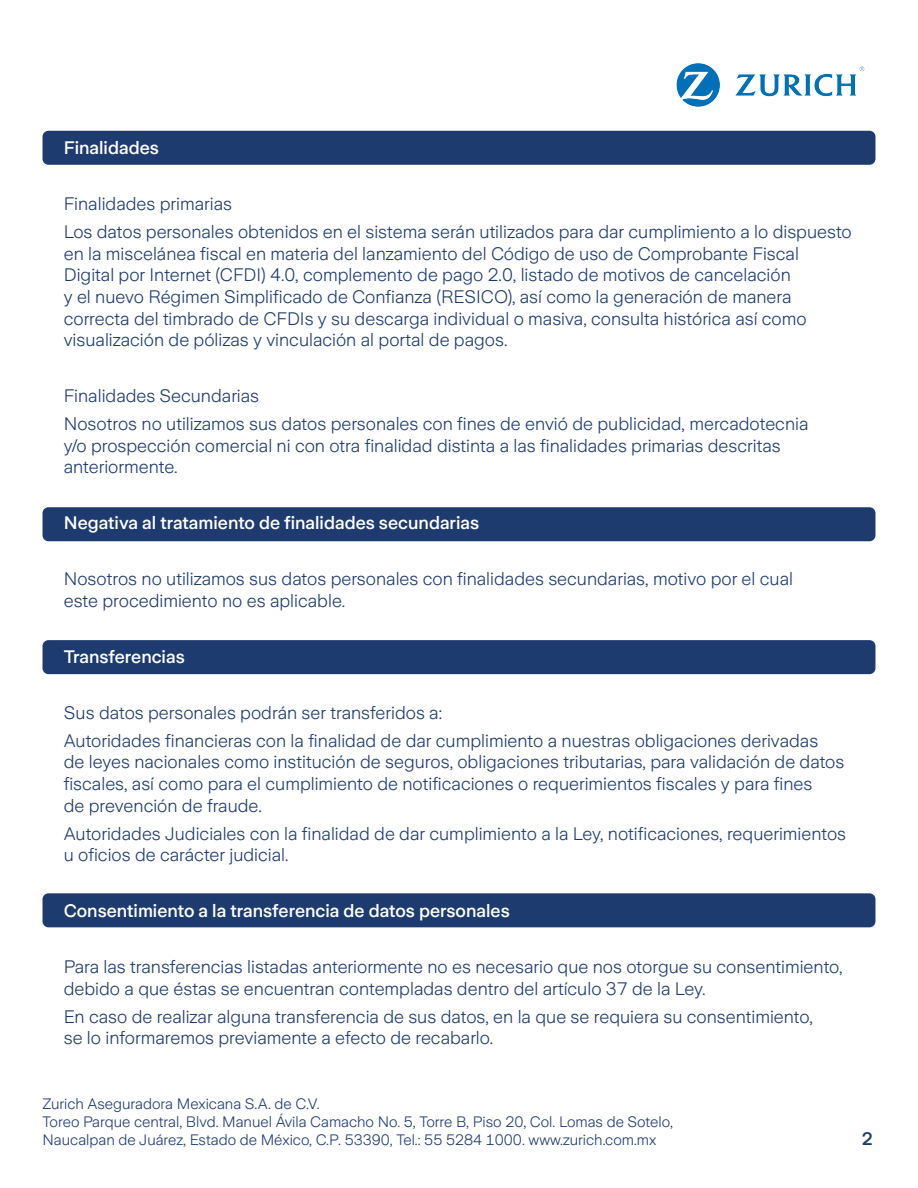
<style>
.page{position:relative;width:918px;height:1188px;background:#fff}
.page>*{position:absolute;margin:0;border:0;box-sizing:border-box;transform-origin:0 0}
.Texto{font:300 18px/21.6px "Zurich Sans";color:#1d3b6f}
.Texto-2{font:500 18px "Zurich Sans";color:#fff}
.t1{font:500 18px "Zurich Sans";color:#1d3b6f}
.t2{font:300 15px/18px "Zurich Sans";color:#1d3b6f}
</style>
<div class="page">
<img style="left:676px;top:63px;width:189px;height:44px">
<div style="left:43px;top:131px;width:832px;height:34px;background:#1d3b6f;border-radius:6px"></div>
<div style="left:43px;top:507px;width:832px;height:34px;background:#1d3b6f;border-radius:6px"></div>
<div style="left:43px;top:640px;width:832px;height:34px;background:#1d3b6f;border-radius:6px"></div>
<div style="left:43px;top:893px;width:832px;height:34px;background:#1d3b6f;border-radius:6px"></div>
<p class="Texto-2" style="left:64px;top:138px;width:97px">Finalidades</p>
<p class="Texto" style="left:64px;top:194px;width:170px">Finalidades primarias</p>
<p class="Texto" style="left:64px;top:221px;width:790px">Los datos personales obtenidos en el sistema serán utilizados para dar cumplimiento a lo dispuesto en la miscelánea fiscal en materia del lanzamiento del Código de uso de Comprobante Fiscal Digital por Internet (CFDI) 4.0, complemento de pago 2.0, listado de motivos de cancelación<br>y el nuevo Régimen Simplificado de Confianza (RESICO), así como la generación de manera correcta del timbrado de CFDIs y su descarga individual o masiva, consulta histórica así como visualización de pólizas y vinculación al portal de pagos.</p>
<p class="Texto" style="left:64px;top:385px;width:197px">Finalidades Secundarias</p>
<p class="Texto" style="left:64px;top:413px;width:746px">Nosotros no utilizamos sus datos personales con fines de envió de publicidad, mercadotecnia y/o prospección comercial ni con otra finalidad distinta a las finalidades primarias descritas anteriormente.</p>
<p class="Texto-2" style="left:64px;top:513px;width:417px">Negativa al tratamiento de finalidades secundarias</p>
<p class="Texto" style="left:64px;top:569px;width:731px">Nosotros no utilizamos sus datos personales con finalidades secundarias, motivo por el cual este procedimiento no es aplicable.</p>
<p class="Texto-2" style="left:64px;top:647px;width:123px">Transferencias</p>
<p class="Texto" style="left:64px;top:702px;width:380px">Sus datos personales podrán ser transferidos a:</p>
<p class="Texto" style="left:64px;top:730px;width:782px">Autoridades financieras con la finalidad de dar cumplimiento a nuestras obligaciones derivadas<br>de leyes nacionales como institución de seguros, obligaciones tributarias, para validación de datos fiscales, así como para el cumplimiento de notificaciones o requerimientos fiscales y para fines<br>de prevención de fraude.</p>
<p class="Texto" style="left:64px;top:823px;width:784px">Autoridades Judiciales con la finalidad de dar cumplimiento a la Ley, notificaciones, requerimientos u oficios de carácter judicial.</p>
<p class="Texto-2" style="left:64px;top:901px;width:447px">Consentimiento a la transferencia de datos personales</p>
<p class="Texto" style="left:64px;top:956px;width:780px">Para las transferencias listadas anteriormente no es necesario que nos otorgue su consentimiento, debido a que éstas se encuentran contempladas dentro del artículo 37 de la Ley.</p>
<p class="Texto" style="left:64px;top:1006px;width:751px">En caso de realizar alguna transferencia de sus datos, en la que se requiera su consentimiento, se lo informaremos previamente a efecto de recabarlo.</p>
<p class="t2" style="left:43px;top:1095px;width:632px">Zurich Aseguradora Mexicana S.A. de C.V.<br>Toreo Parque central, Blvd. Manuel Ávila Camacho No. 5, Torre B, Piso 20, Col. Lomas de Sotelo,<br>Naucalpan de Juárez, Estado de México, C.P. 53390, Tel.: 55 5284 1000. www.zurich.com.mx</p>
<p class="t1" style="left:862px;top:1129px;width:13px">2</p>
</div>
